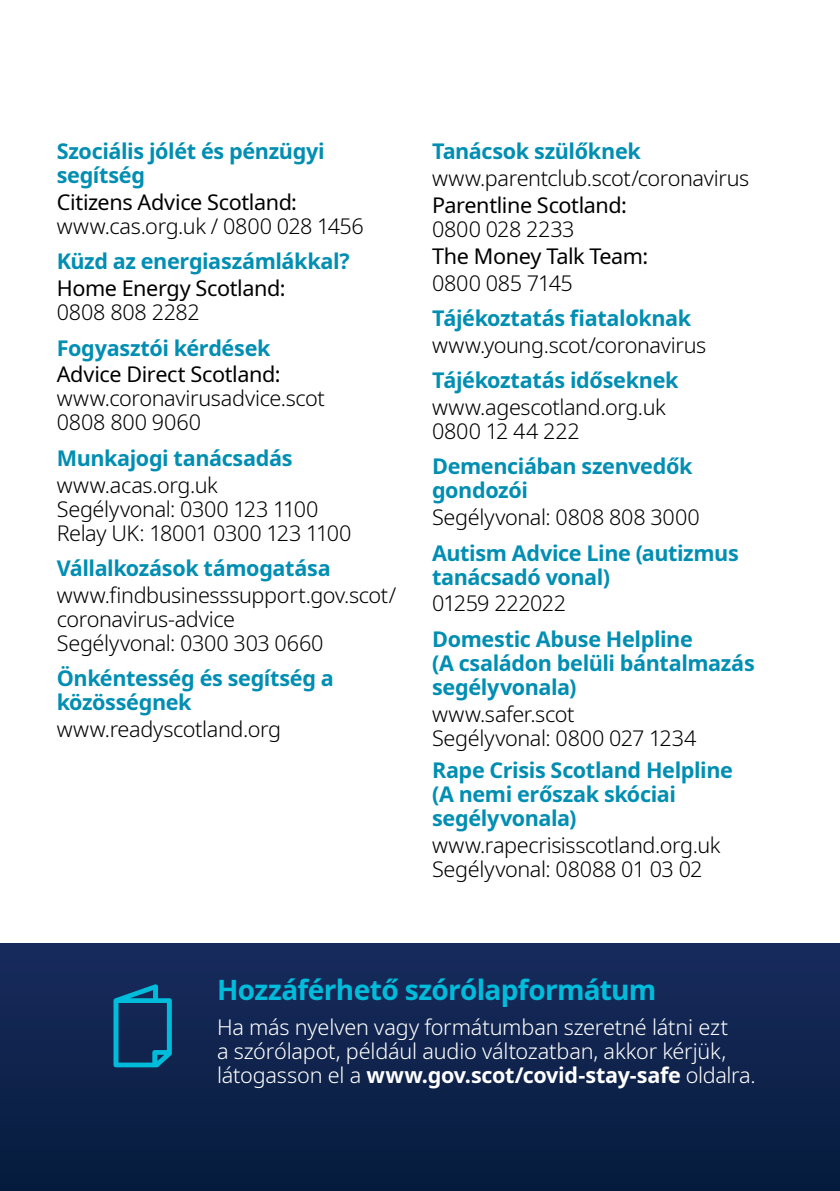
<style>
.page{position:relative;width:840px;height:1191px;background:#fff}
.page>*{position:absolute;margin:0;border:0;box-sizing:border-box;transform-origin:0 0}
.t1{font:700 28px "Noto Sans";letter-spacing:-.025em;color:#00bcdb}
.t2{font:300 21.6px/24px "Noto Sans";letter-spacing:-.015em;color:#000}
.t3{font:700 21.6px/24px "Noto Sans";letter-spacing:-.02em;color:#008eb3}
.t4{font:300 21.6px/24px "Noto Sans";letter-spacing:-.01em;color:#fff}
.t5{font:21.6px "Noto Sans";letter-spacing:-.02em;color:#000}
.t6{font:300 21.6px "Noto Sans";letter-spacing:-.035em;color:#000}
.s1{font-weight:700}
</style>
<div class="page">
<svg style="left:839px;top:943px;width:1px;height:248px"></svg>
<div style="left:0;top:943px;width:839px;height:248px;background:linear-gradient(to bottom,#182b5d,#061c3d)"></div>
<svg style="left:113px;top:984px;width:59px;height:83px;background:#0c5179"></svg>
<p class="t3" style="left:57px;top:140px;width:269px">Szociális jólét és pénzügyi segítség</p>
<p class="t5" style="left:57px;top:187px;width:242px">Citizens Advice Scotland:</p>
<p class="t2" style="left:57px;top:215px;width:308px">www.cas.org.uk / 0800 028 1456</p>
<p class="t3" style="left:57px;top:250px;width:294px">Küzd az energiaszámlákkal?</p>
<p class="t5" style="left:57px;top:273px;width:230px">Home Energy Scotland:</p>
<p class="t2" style="left:57px;top:301px;width:144px">0808 808 2282</p>
<p class="t3" style="left:57px;top:336px;width:215px">Fogyasztói kérdések</p>
<p class="t5" style="left:57px;top:359px;width:225px">Advice Direct Scotland:</p>
<p class="t2" style="left:57px;top:387px;width:269px">www.coronavirusadvice.scot<br>0808 800 9060</p>
<p class="t3" style="left:57px;top:446px;width:237px">Munkajogi tanácsadás</p>
<p class="t2" style="left:57px;top:473px;width:296px">www.acas.org.uk<br>Segélyvonal: 0300 123 1100<br>Relay UK: 18001 0300 123 1100</p>
<p class="t3" style="left:57px;top:557px;width:275px">Vállalkozások támogatása</p>
<p class="t2" style="left:57px;top:583px;width:341px">www.findbusinesssupport.gov.scot/ coronavirus-advice<br>Segélyvonal: 0300 303 0660</p>
<p class="t3" style="left:57px;top:667px;width:278px">Önkéntesség és segítség a közösségnek</p>
<p class="t2" style="left:57px;top:718px;width:226px">www.readyscotland.org</p>
<p class="t3" style="left:432px;top:140px;width:210px">Tanácsok szülőknek</p>
<p class="t2" style="left:432px;top:167px;width:318px">www.parentclub.scot/coronavirus</p>
<p class="t5" style="left:432px;top:190px;width:196px">Parentline Scotland:</p>
<p class="t2" style="left:432px;top:218px;width:144px">0800 028 2233</p>
<p class="t5" style="left:432px;top:241px;width:217px">The Money Talk Team:</p>
<p class="t2" style="left:432px;top:271px;width:142px">0800 085 7145</p>
<p class="t3" style="left:432px;top:306px;width:260px">Tájékoztatás fiataloknak</p>
<p class="t2" style="left:432px;top:333px;width:275px">www.young.scot/coronavirus</p>
<p class="t3" style="left:432px;top:369px;width:248px">Tájékoztatás időseknek</p>
<p class="t2" style="left:432px;top:396px;width:235px">www.agescotland.org.uk<br>0800 12 44 222</p>
<p class="t3" style="left:432px;top:455px;width:262px">Demenciában szenvedők gondozói</p>
<p class="t2" style="left:432px;top:506px;width:269px">Segélyvonal: 0808 808 3000</p>
<p class="t3" style="left:432px;top:541px;width:308px">Autism Advice Line (autizmus tanácsadó vonal)</p>
<p class="t6" style="left:432px;top:588px;width:136px">01259 222022</p>
<p class="t3" style="left:432px;top:627px;width:324px">Domestic Abuse Helpline<br>(A családon belüli bántalmazás segélyvonala)</p>
<p class="t2" style="left:432px;top:702px;width:266px">www.safer.scot<br>Segélyvonal: 0800 027 1234</p>
<p class="t3" style="left:432px;top:759px;width:302px">Rape Crisis Scotland Helpline (A nemi erőszak skóciai segélyvonala)</p>
<p class="t2" style="left:432px;top:833px;width:290px">www.rapecrisisscotland.org.uk<br>Segélyvonal: 08088 01 03 02</p>
<p class="t1" style="left:217px;top:969px;width:440px">Hozzáférhető szórólapformátum</p>
<p class="t4" style="left:217px;top:1015px;width:540px">Ha más nyelven vagy formátumban szeretné látni ezt<br>a szórólapot, például audio változatban, akkor kérjük, látogasson el a <span class="s1">www.gov.scot/covid-stay-safe</span> oldalra.</p>
</div>
